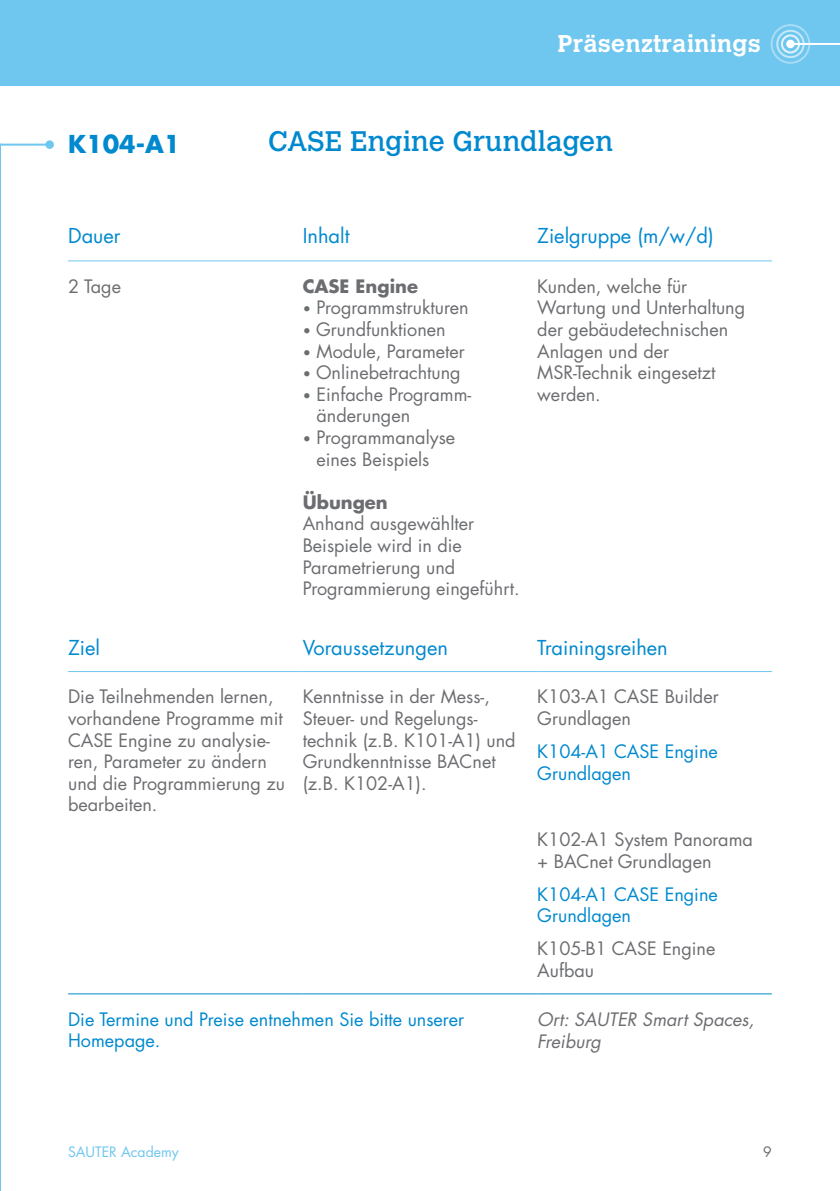
<style>
.page{position:relative;width:840px;height:1191px;background:#fff}
.page>*{position:absolute;margin:0;border:0;box-sizing:border-box;transform-origin:0 0}
.Titel{font:28px "Calvert MT Pro";color:#0089cf}
.t1{font:700 24px "Calvert MT Pro";letter-spacing:.02em;color:#fff}
.t2{font:700 24px "Futura LT Pro";color:#0089cf}
.t3{font:20px "Futura LT Pro";color:#0089cf}
.t4{font:18px/21.6px "Futura LT Pro";color:#6c6d70}
.t5{font:18px/21.6px "Futura LT Pro";color:#0089cf}
.t6{font:italic 18px/22px "Futura LT Pro";color:#6c6d70}
.t7{font:700 18px "Futura LT Pro";color:#6c6d70}
.t8{font:14px "Futura LT Pro";color:#6fc6ef}
.t9{font:14px "Futura LT Pro";color:#6c6d70}
.s1{font-size:14px}
</style>
<div class="page">
<div style="left:0;top:0;width:839px;height:85px;background:#6fc6ef"></div>
<div style="left:770px;top:24px;width:39px;height:40px;border:2px solid #fff;border-radius:50%"></div>
<div style="left:775px;top:30px;width:29px;height:28px;border:2px solid #fff;border-radius:50%"></div>
<hr style="left:790px;top:43px;width:49px;height:2px;background:#fff">
<svg style="left:785px;top:40px;width:9px;height:8px"></svg>
<div style="left:780px;top:34px;width:19px;height:19px;border:2px solid #fff;border-radius:50%"></div>
<hr style="left:0;top:144px;width:50px;height:2px;background:#6fc6ef">
<div style="left:45px;top:140px;width:9px;height:9px;background:#6fc6ef;border-radius:50%"></div>
<hr style="left:0;top:144px;width:1px;height:1047px;background:#6fc6ef">
<hr style="left:68px;top:993px;width:234px;height:1px;background:#0089cf">
<hr style="left:302px;top:993px;width:235px;height:1px;background:#0089cf">
<hr style="left:537px;top:993px;width:234px;height:1px;background:#0089cf">
<hr style="left:68px;top:260px;width:234px;height:1px;background:#6fc6ef">
<hr style="left:302px;top:260px;width:235px;height:1px;background:#6fc6ef">
<hr style="left:537px;top:260px;width:234px;height:1px;background:#6fc6ef">
<hr style="left:68px;top:671px;width:234px;height:1px;background:#6fc6ef">
<hr style="left:302px;top:671px;width:235px;height:1px;background:#6fc6ef">
<hr style="left:537px;top:671px;width:234px;height:1px;background:#6fc6ef">
<h2 class="t1" style="left:557px;top:28px;width:204px">Präsenztrainings</h2>
<p class="t2" style="left:68px;top:126px;width:114px">K104-A1</p>
<p class="Titel" style="left:268px;top:125px;width:346px">CASE Engine Grundlagen</p>
<p class="t3" style="left:68px;top:222px;width:54px">Dauer</p>
<p class="t3" style="left:302px;top:222px;width:48px">Inhalt</p>
<p class="t3" style="left:537px;top:222px;width:178px">Zielgruppe (m/w/d)</p>
<p class="t4" style="left:68px;top:275px;width:54px">2 Tage</p>
<p class="t7" style="left:302px;top:272px;width:117px">CASE Engine</p>
<p class="t4" style="left:302px;top:297px;width:167px"><span class="s1">•</span> Programmstrukturen</p>
<p class="t4" style="left:302px;top:318px;width:144px"><span class="s1">•</span> Grundfunktionen</p>
<p class="t4" style="left:302px;top:340px;width:164px"><span class="s1">•</span> Module, Parameter</p>
<p class="t4" style="left:302px;top:361px;width:159px"><span class="s1">•</span> Onlinebetrachtung</p>
<p class="t4" style="left:316px;top:383px;width:156px;text-indent:-14px"><span class="s1">•</span> Einfache Programm&shy;änderungen</p>
<p class="t4" style="left:316px;top:426px;width:140px;text-indent:-14px"><span class="s1">•</span> Programmanalyse eines Beispiels</p>
<p class="t7" style="left:302px;top:488px;width:87px">Übungen</p>
<p class="t4" style="left:302px;top:513px;width:218px">Anhand ausgewählter<br>Beispiele wird in die<br>Parametrierung und<br>Programmierung eingeführt.</p>
<p class="t4" style="left:537px;top:275px;width:209px">Kunden, welche für<br>Wartung und Unterhaltung der gebäudetechnischen<br>Anlagen und der<br>MSR-Technik eingesetzt werden.</p>
<p class="t3" style="left:68px;top:633px;width:33px">Ziel</p>
<p class="t3" style="left:302px;top:633px;width:147px">Voraussetzungen</p>
<p class="t3" style="left:537px;top:633px;width:132px">Trainingsreihen</p>
<p class="t4" style="left:68px;top:686px;width:218px">Die Teilnehmenden lernen, vorhandene Programme mit<br>CASE Engine zu analysie&shy;ren, Parameter zu ändern und die Programmierung zu bearbeiten.</p>
<p class="t4" style="left:302px;top:686px;width:214px">Kenntnisse in der Mess-,<br>Steuer- und Regelungs&shy;technik (z.B. K101-A1) und<br>Grundkenntnisse BACnet (z.B. K102-A1).</p>
<p class="t4" style="left:537px;top:686px;width:183px">K103-A1 CASE Builder<br>Grundlagen</p>
<p class="t5" style="left:537px;top:740px;width:182px">K104-A1 CASE Engine<br>Grundlagen</p>
<p class="t4" style="left:537px;top:828px;width:217px">K102-A1 System Panorama + BACnet Grundlagen</p>
<p class="t5" style="left:537px;top:883px;width:182px">K104-A1 CASE Engine<br>Grundlagen</p>
<p class="t4" style="left:537px;top:937px;width:180px">K105-B1 CASE Engine<br>Aufbau</p>
<p class="t5" style="left:68px;top:1008px;width:397px">Die Termine und Preise entnehmen Sie bitte unserer<br>Homepage.</p>
<p class="t6" style="left:537px;top:1008px;width:218px">Ort: SAUTER Smart Spaces,<br>Freiburg</p>
<p class="t8" style="left:68px;top:1142px;width:112px">SAUTER Academy</p>
<p class="t9" style="left:762px;top:1142px;width:10px">9</p>
</div>
